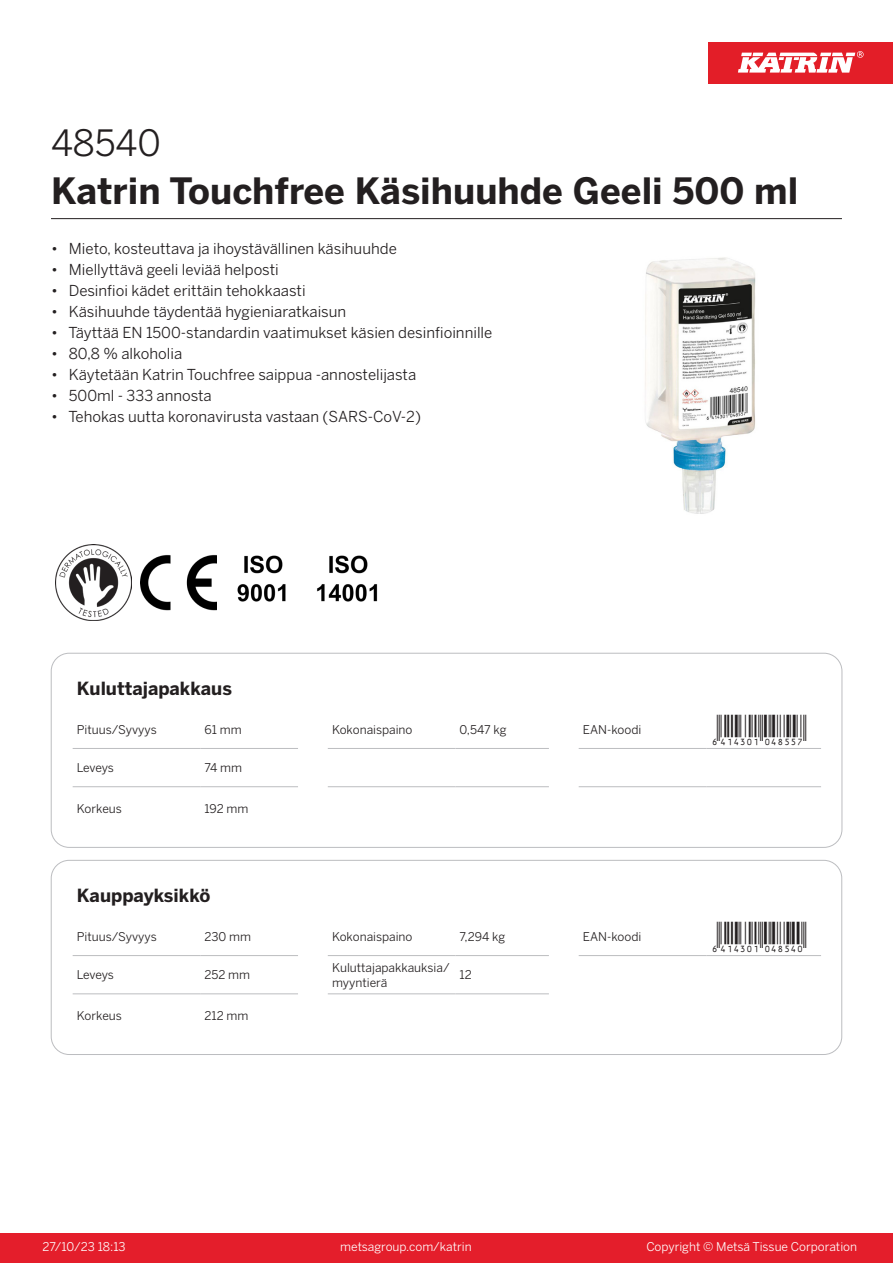
<style>
.page{position:relative;width:893px;height:1263px;background:#fff}
.page>*{position:absolute;margin:0;border:0;box-sizing:border-box;transform-origin:0 0}
.Product_Name{font:700 36px "Benton Sans";color:#231f20}
.External_material_co{font:36px "Benton Sans";color:#231f20}
.T_EAN{font:30px "Viisas EAN Matala";color:#231f20}
.T_TableHeader{font:700 18px "Benton Sans";color:#231f20}
.MarketingBullets{font:15px "Benton Sans";color:#231f20}
.T_TableBody{font:12px/14.4px "Benton Sans";color:#231f20}
.t1{font:12px "Benton Sans";color:#fff}
</style>
<div class="page">
<div style="left:0;top:1233px;width:893px;height:30px;background:#e41e2b"></div>
<div style="left:708px;top:43px;width:185px;height:41px;background:#e31e28"></div>
<svg style="left:738px;top:51px;width:126px;height:22px"></svg>
<hr style="left:73px;top:748px;width:127px;height:1px;background:#bcbdc0">
<hr style="left:200px;top:748px;width:98px;height:1px;background:#bcbdc0">
<hr style="left:328px;top:748px;width:127px;height:1px;background:#bcbdc0">
<hr style="left:455px;top:748px;width:94px;height:1px;background:#bcbdc0">
<hr style="left:579px;top:748px;width:127px;height:1px;background:#bcbdc0">
<hr style="left:706px;top:748px;width:115px;height:1px;background:#bcbdc0">
<hr style="left:73px;top:786px;width:127px;height:1px;background:#bcbdc0">
<hr style="left:200px;top:786px;width:98px;height:1px;background:#bcbdc0">
<hr style="left:328px;top:786px;width:127px;height:1px;background:#bcbdc0">
<hr style="left:455px;top:786px;width:94px;height:1px;background:#bcbdc0">
<hr style="left:579px;top:786px;width:127px;height:1px;background:#bcbdc0">
<hr style="left:706px;top:786px;width:115px;height:1px;background:#bcbdc0">
<div style="left:51px;top:653px;width:791px;height:194px;border:1px solid #bcbdc0;border-radius:18px"></div>
<hr style="left:73px;top:955px;width:127px;height:1px;background:#bcbdc0">
<hr style="left:200px;top:955px;width:98px;height:1px;background:#bcbdc0">
<hr style="left:328px;top:955px;width:127px;height:1px;background:#bcbdc0">
<hr style="left:455px;top:955px;width:94px;height:1px;background:#bcbdc0">
<hr style="left:579px;top:955px;width:127px;height:1px;background:#bcbdc0">
<hr style="left:706px;top:955px;width:115px;height:1px;background:#bcbdc0">
<hr style="left:73px;top:993px;width:127px;height:1px;background:#bcbdc0">
<hr style="left:200px;top:993px;width:98px;height:1px;background:#bcbdc0">
<hr style="left:328px;top:993px;width:127px;height:1px;background:#bcbdc0">
<hr style="left:455px;top:993px;width:94px;height:1px;background:#bcbdc0">
<div style="left:51px;top:860px;width:791px;height:195px;border:1px solid #bcbdc0;border-radius:18px"></div>
<img style="left:645px;top:257px;width:111px;height:257px">
<img style="left:55px;top:544px;width:77px;height:77px">
<img style="left:140px;top:555px;width:77px;height:56px">
<img style="left:237px;top:555px;width:49px;height:47px">
<img style="left:317px;top:555px;width:61px;height:47px">
<hr style="left:51px;top:218px;width:791px;height:1px;background:#231f20">
<p class="External_material_co" style="left:51px;top:121px;width:111px">48540</p>
<p class="Product_Name" style="left:51px;top:168px;width:749px">Katrin Touchfree Käsihuuhde Geeli 500 ml</p>
<p class="MarketingBullets" style="left:51px;top:239px;width:347px">• Mieto, kosteuttava ja ihoystävällinen käsihuuhde</p>
<p class="MarketingBullets" style="left:51px;top:260px;width:229px">• Miellyttävä geeli leviää helposti</p>
<p class="MarketingBullets" style="left:51px;top:281px;width:256px">• Desinfioi kädet erittäin tehokkaasti</p>
<p class="MarketingBullets" style="left:51px;top:302px;width:297px">• Käsihuuhde täydentää hygieniaratkaisun</p>
<p class="MarketingBullets" style="left:51px;top:323px;width:443px">• Täyttää EN 1500-standardin vaatimukset käsien desinfioinnille</p>
<p class="MarketingBullets" style="left:51px;top:344px;width:133px">• 80,8 % alkoholia</p>
<p class="MarketingBullets" style="left:51px;top:365px;width:367px">• Käytetään Katrin Touchfree saippua -annostelijasta</p>
<p class="MarketingBullets" style="left:51px;top:386px;width:162px">• 500ml - 333 annosta</p>
<p class="MarketingBullets" style="left:51px;top:407px;width:372px">• Tehokas uutta koronavirusta vastaan (SARS-CoV-2)</p>
<p class="T_TableHeader" style="left:77px;top:677px;width:157px">Kuluttajapakkaus</p>
<p class="T_TableBody" style="left:77px;top:722px;width:81px">Pituus/Syvyys</p>
<p class="T_TableBody" style="left:204px;top:722px;width:39px">61 mm</p>
<p class="T_TableBody" style="left:332px;top:722px;width:82px">Kokonaispaino</p>
<p class="T_TableBody" style="left:460px;top:722px;width:48px">0,547 kg</p>
<p class="T_TableBody" style="left:583px;top:722px;width:60px">EAN-koodi</p>
<p class="T_EAN" style="left:710px;top:714px;width:97px">*6414301048557*</p>
<p class="T_TableBody" style="left:77px;top:761px;width:39px">Leveys</p>
<p class="T_TableBody" style="left:204px;top:761px;width:39px">74 mm</p>
<p class="T_TableBody" style="left:77px;top:801px;width:47px">Korkeus</p>
<p class="T_TableBody" style="left:204px;top:801px;width:46px">192 mm</p>
<p class="T_TableHeader" style="left:77px;top:884px;width:135px">Kauppayksikkö</p>
<p class="T_TableBody" style="left:77px;top:930px;width:81px">Pituus/Syvyys</p>
<p class="T_TableBody" style="left:204px;top:930px;width:48px">230 mm</p>
<p class="T_TableBody" style="left:332px;top:930px;width:82px">Kokonaispaino</p>
<p class="T_TableBody" style="left:460px;top:930px;width:47px">7,294 kg</p>
<p class="T_TableBody" style="left:583px;top:930px;width:60px">EAN-koodi</p>
<p class="T_EAN" style="left:710px;top:921px;width:97px">*6414301048540*</p>
<p class="T_TableBody" style="left:77px;top:968px;width:39px">Leveys</p>
<p class="T_TableBody" style="left:204px;top:968px;width:47px">252 mm</p>
<p class="T_TableBody" style="left:332px;top:961px;width:119px">Kuluttajapakkauksia/ myyntierä</p>
<p class="T_TableBody" style="left:460px;top:968px;width:14px">12</p>
<p class="T_TableBody" style="left:77px;top:1008px;width:47px">Korkeus</p>
<p class="T_TableBody" style="left:204px;top:1008px;width:45px">212 mm</p>
<p class="t1" style="left:43px;top:1239px;width:85px">27/10/23 18:13</p>
<p class="t1" style="left:340px;top:1239px;width:133px">metsagroup.com/katrin</p>
<p class="t1" style="left:646px;top:1239px;width:212px">Copyright © Metsä Tissue Corporation</p>
</div>
